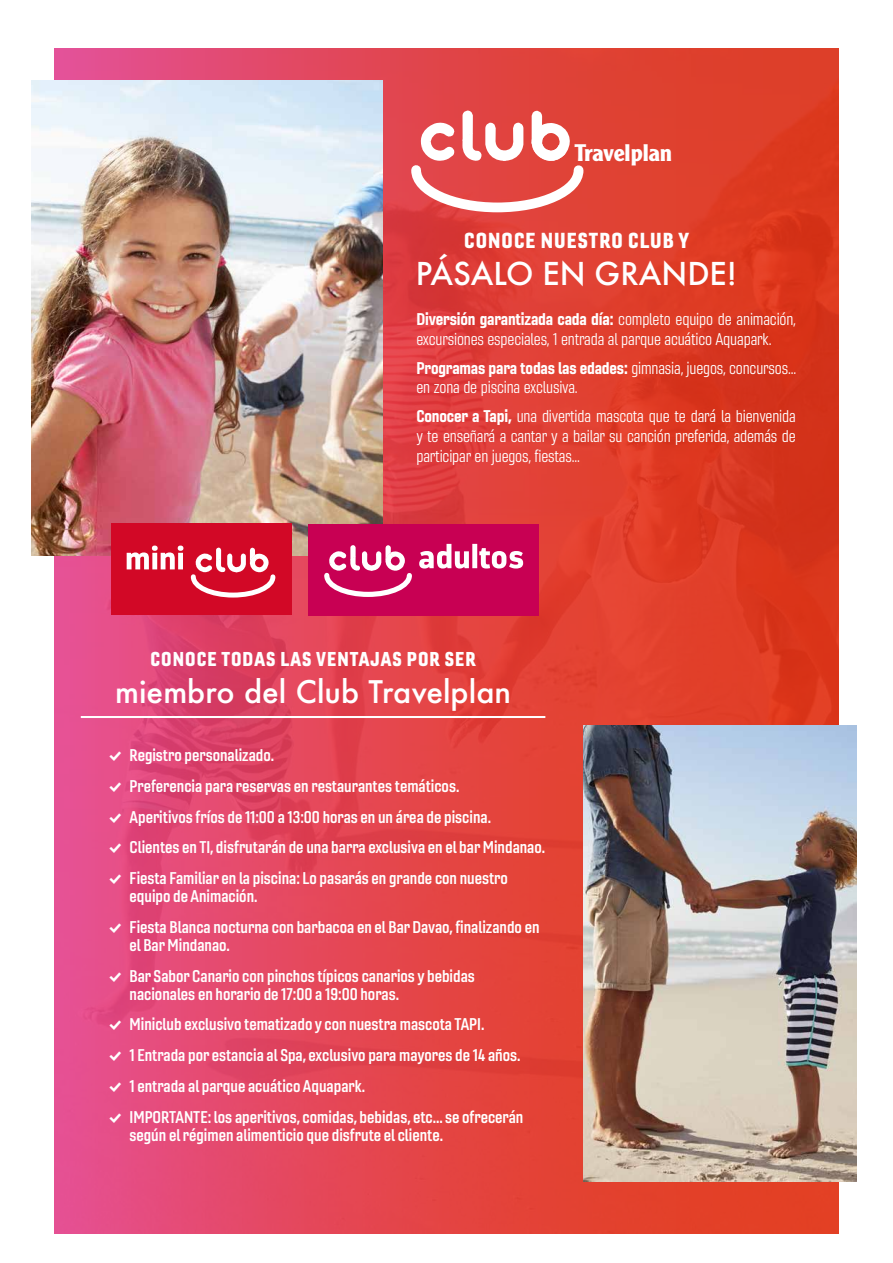
<style>
.page{position:relative;width:893px;height:1263px;background:#fff}
.page>*{position:absolute;margin:0;border:0;box-sizing:border-box;transform-origin:0 0}
.t1{font:500 30.6px "Futura";color:#fff}
.t2{font:500 30.3px "Futura";color:#fff}
.t3{font:700 23.4px "Clearface Gothic LT Std";color:#fff}
.t4{font:21.15px "Gineso Con Bla";letter-spacing:.05em;color:#fff}
.t5{font:19.5px "Gineso Con Bla";letter-spacing:.055em;color:#fff}
.t6{font:16.5px/30.8px "Gineso Con Dem";color:#fff}
.t7{font:16.5px/28.7px "Gineso Con Boo";letter-spacing:-.01em;color:#fff}
.t8{font:16.5px "Gineso Con Bol";letter-spacing:-.01em;color:#fff}
.s1{font-family:"Gineso Con Boo"}
.s2{font-family:"Gineso Con Bol"}
.s3{font-family:"Modern Pictograms"}
</style>
<div class="page">
<img style="left:54px;top:48px;width:785px;height:1185px">
<img style="left:32px;top:81px;width:351px;height:475px">
<hr style="left:81px;top:716px;width:464px;height:2px;background:#fff">
<img style="left:584px;top:726px;width:272px;height:456px">
<div style="left:111px;top:523px;width:180px;height:92px;background:#d20826"></div>
<svg style="left:127px;top:545px;width:149px;height:53px"></svg>
<div style="left:308px;top:525px;width:231px;height:91px;background:#c80053"></div>
<svg style="left:324px;top:544px;width:199px;height:53px"></svg>
<svg style="left:411px;top:111px;width:177px;height:101px"></svg>
<h3 class="t3" style="left:575px;top:139px;width:98px">Travelplan</h3>
<p class="t4" style="left:464px;top:226px;width:226px">CONOCE NUESTRO CLUB Y</p>
<h1 class="t1" style="left:416px;top:252px;width:323px">PÁSALO EN GRANDE!</h1>
<p class="t8" style="left:416px;top:308px;width:381px">Diversión garantizada cada día: <span class="s1">completo equipo de animación,</span></p>
<p class="t7" style="left:416px;top:325px;width:357px">excursiones especiales, 1 entrada al parque acuático Aquapark.</p>
<p class="t8" style="left:416px;top:357px;width:381px">Programas para todas las edades: <span class="s1">gimnasia, juegos, concursos...</span></p>
<p class="t7" style="left:416px;top:373px;width:381px">en zona de piscina exclusiva.<br><span class="s2">Conocer a Tapi,</span> una divertida mascota que te dará la bienvenida</p>
<p class="t7" style="left:416px;top:426px;width:381px;line-height:19.8px">y te enseñará a cantar y a bailar su canción preferida, además de participar en juegos, fiestas...</p>
<p class="t5" style="left:150px;top:646px;width:327px">CONOCE TODAS LAS VENTAJAS POR SER</p>
<h2 class="t2" style="left:115px;top:671px;width:397px">miembro del Club Travelplan</h2>
<p class="t6" style="left:108px;top:739px;width:438px"><span class="s3">%</span> Registro personalizado.<br><span class="s3">%</span> Preferencia para reservas en restaurantes temáticos.<br><span class="s3">%</span> Aperitivos fríos de 11:00 a 13:00 horas en un área de piscina.<br><span class="s3">%</span> Clientes en TI, disfrutarán de una barra exclusiva en el bar Mindanao. <span class="s3">%</span> Fiesta Familiar en la piscina: Lo pasarás en grande con nuestro</p>
<p class="t6" style="left:108px;top:880px;width:433px;text-indent:21px">equipo de Animación.<br><span class="s3">%</span> Fiesta Blanca nocturna con barbacoa en el Bar Davao, finalizando en</p>
<p class="t6" style="left:108px;top:929px;width:368px;text-indent:21px">el Bar Mindanao.<br><span class="s3">%</span> Bar Sabor Canario con pinchos típicos canarios y bebidas</p>
<p class="t6" style="left:108px;top:978px;width:417px;text-indent:21px">nacionales en horario de 17:00 a 19:00 horas.<br><span class="s3">%</span> Miniclub exclusivo tematizado y con nuestra mascota TAPI.<br><span class="s3">%</span> 1 Entrada por estancia al Spa, exclusivo para mayores de 14 años. <span class="s3">%</span> 1 entrada al parque acuático Aquapark.<br><span class="s3">%</span> IMPORTANTE: los aperitivos, comidas, bebidas, etc... se ofrecerán</p>
<p class="t6" style="left:130px;top:1119px;width:315px">según el régimen alimenticio que disfrute el cliente.</p>
</div>
